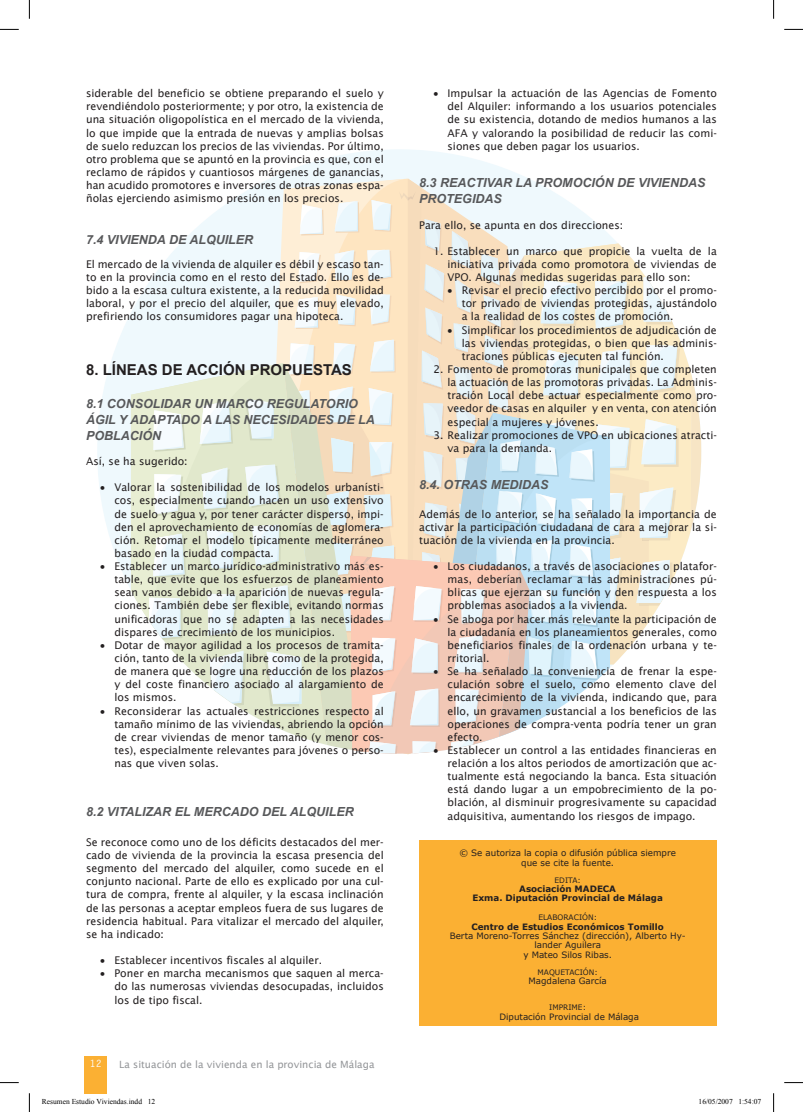
<style>
.page{position:relative;width:803px;height:1112px;background:#fff}
.page>*{position:absolute;margin:0;border:0;box-sizing:border-box;transform-origin:0 0}
.t1{font:700 15px "Arial";color:#231f20}
.t2{font:italic 700 12.5px "Arial";color:#57585a}
.t3{font:10.62px/13.1px "Lucida Sans";color:#231f20;text-align:justify}
.t4{font:10px "Lucida Sans";color:#939598}
.t5{font:700 10px "Letter Gothic Std";color:#fff}
.t6{font:8.75px/9.4px "Verdana";color:#231f20;text-align:center}
.t7{font:700 8.75px/9.4px "Verdana";color:#231f20;text-align:center}
.t8{font:7.5px "Times New Roman";color:#000}
.t9{font:7.5px "Verdana";color:#231f20}
</style>
<div class="page">
<div style="left:85px;top:1055px;width:22px;height:37px;background:#fbb033"></div>
<div style="left:97px;top:149px;width:604px;height:604px;background:#eff9fd;border-radius:50%"></div>
<svg style="left:680px;top:341px;width:11px;height:222px;background:#fcedcc"></svg>
<svg style="left:691px;top:374px;width:10px;height:155px"></svg>
<svg style="left:162px;top:622px;width:38px;height:56px;fill:#e1e8cc"></svg>
<svg style="left:131px;top:380px;width:69px;height:242px;background:#e6edd3"></svg>
<svg style="left:153px;top:410px;width:33px;height:41px"></svg>
<svg style="left:154px;top:474px;width:29px;height:42px"></svg>
<svg style="left:149px;top:597px;width:34px;height:42px"></svg>
<svg style="left:153px;top:533px;width:33px;height:44px"></svg>
<div style="left:419px;top:840px;width:298px;height:185px;background:#fbb033"></div>
<svg style="left:0;top:29px;width:19px;height:1px"></svg>
<svg style="left:784px;top:29px;width:19px;height:1px"></svg>
<svg style="left:0;top:1082px;width:19px;height:1px"></svg>
<svg style="left:784px;top:1082px;width:19px;height:1px"></svg>
<svg style="left:29px;top:0;width:1px;height:19px"></svg>
<svg style="left:29px;top:1093px;width:1px;height:18px"></svg>
<svg style="left:773px;top:0;width:1px;height:19px"></svg>
<svg style="left:773px;top:1093px;width:1px;height:18px"></svg>
<svg style="left:200px;top:178px;width:480px;height:576px"></svg>
<p class="t3" style="left:86px;top:86px;width:299px">siderable del beneficio se obtiene preparando el suelo y revendiéndolo posteriormente; y por otro, la existencia de una situación oligopolística en el mercado de la vivienda, lo que impide que la entrada de nuevas y amplias bolsas de suelo reduzcan los precios de las viviendas. Por último, otro problema que se apuntó en la provincia es que, con el reclamo de rápidos y cuantiosos márgenes de ganancias, han acudido promotores e inversores de otras zonas espa&shy;ñolas ejerciendo asimismo presión en los precios.</p>
<p class="t2" style="left:86px;top:230px;width:169px">7.4 VIVIENDA DE ALQUILER</p>
<p class="t3" style="left:86px;top:257px;width:299px">El mercado de la vivienda de alquiler es débil y escaso tan&shy;to en la provincia como en el resto del Estado. Ello es de&shy;bido a la escasa cultura existente, a la reducida movilidad laboral, y por el precio del alquiler, que es muy elevado, prefiriendo los consumidores pagar una hipoteca.</p>
<h1 class="t1" style="left:86px;top:360px;width:267px">8. LÍNEAS DE ACCIÓN PROPUESTAS</h1>
<p class="t2" style="left:86px;top:394px;width:40px">8.1 CONSOLIDAR</p>
<p class="t2" style="left:194px;top:394px;width:32px">UN MARCO</p>
<p class="t2" style="left:267px;top:394px;width:10px">REGULATORIO</p>
<p class="t2" style="left:86px;top:411px;width:17px">ÁGIL</p>
<p class="t2" style="left:119px;top:411px;width:21px">Y ADAPTADO</p>
<p class="t2" style="left:203px;top:411px;width:22px">A LAS</p>
<p class="t2" style="left:243px;top:411px;width:10px">NECESIDADES</p>
<p class="t2" style="left:337px;top:411px;width:30px">DE LA</p>
<p class="t2" style="left:86px;top:427px;width:10px">POBLACIÓN</p>
<p class="t3" style="left:86px;top:454px;width:103px">Así, se ha sugerido:</p>
<p class="t3" style="left:114px;top:480px;width:271px;text-indent:-14px">• Valorar la sostenibilidad de los modelos urbanísti&shy;cos, especialmente cuando hacen un uso extensivo de suelo y agua y, por tener carácter disperso, impi&shy;den el aprovechamiento de economías de aglomera&shy;ción. Retomar el modelo típicamente mediterráneo basado en la ciudad compacta.</p>
<p class="t3" style="left:114px;top:559px;width:271px;text-indent:-14px">• Establecer un marco jurídico-administrativo más es&shy;table, que evite que los esfuerzos de planeamiento sean vanos debido a la aparición de nuevas regula&shy;ciones. También debe ser flexible, evitando normas unificadoras que no se adapten a las necesidades dispares de crecimiento de los municipios.</p>
<p class="t3" style="left:114px;top:638px;width:271px;text-indent:-14px">• Dotar de mayor agilidad a los procesos de tramita&shy;ción, tanto de la vivienda libre como de la protegida, de manera que se logre una reducción de los plazos y del coste financiero asociado al alargamiento de los mismos.</p>
<p class="t3" style="left:114px;top:703px;width:271px;text-indent:-14px">• Reconsiderar las actuales restricciones respecto al tamaño mínimo de las viviendas, abriendo la opción de crear viviendas de menor tamaño (y menor cos&shy;tes), especialmente relevantes para jóvenes o perso&shy;nas que viven solas.</p>
<p class="t2" style="left:86px;top:802px;width:38px">8.2 VITALIZAR</p>
<p class="t2" style="left:175px;top:802px;width:30px">EL MERCADO</p>
<p class="t2" style="left:262px;top:802px;width:10px">DEL</p>
<p class="t2" style="left:290px;top:802px;width:10px">ALQUILER</p>
<p class="t3" style="left:86px;top:835px;width:299px">Se reconoce como uno de los déficits destacados del mer&shy;cado de vivienda de la provincia la escasa presencia del segmento del mercado del alquiler, como sucede en el conjunto nacional. Parte de ello es explicado por una cul&shy;tura de compra, frente al alquiler, y la escasa inclinación de las personas a aceptar empleos fuera de sus lugares de residencia habitual. Para vitalizar el mercado del alquiler, se ha indicado:</p>
<p class="t3" style="left:100px;top:953px;width:223px">• Establecer incentivos fiscales al alquiler.</p>
<p class="t3" style="left:114px;top:966px;width:271px;text-indent:-14px">• Poner en marcha mecanismos que saquen al merca&shy;do las numerosas viviendas desocupadas, incluidos los de tipo fiscal.</p>
<p class="t5" style="left:90px;top:1057px;width:12px">12</p>
<p class="t4" style="left:119px;top:1057px;width:257px">La situación de la vivienda en la provincia de Málaga</p>
<p class="t3" style="left:447px;top:86px;width:271px;text-indent:-14px">• Impulsar la actuación de las Agencias de Fomento del Alquiler: informando a los usuarios potenciales de su existencia, dotando de medios humanos a las AFA y valorando la posibilidad de reducir las comi&shy;siones que deben pagar los usuarios.</p>
<p class="t2" style="left:419px;top:174px;width:39px">8.3 REACTIVAR</p>
<p class="t2" style="left:515px;top:174px;width:30px">LA PROMOCIÓN</p>
<p class="t2" style="left:617px;top:174px;width:30px">DE VIVIENDAS</p>
<p class="t2" style="left:419px;top:190px;width:10px">PROTEGIDAS</p>
<p class="t3" style="left:419px;top:218px;width:205px">Para ello, se apunta en dos direcciones:</p>
<p class="t3" style="left:447px;top:244px;width:271px;text-indent:-14px">1. Establecer un marco que propicie la vuelta de la iniciativa privada como promotora de viviendas de VPO. Algunas medidas sugeridas para ello son:</p>
<p class="t3" style="left:462px;top:283px;width:257px;text-indent:-14px">• Revisar el precio efectivo percibido por el promo&shy;tor privado de viviendas protegidas, ajustándolo a la realidad de los costes de promoción.</p>
<p class="t3" style="left:462px;top:323px;width:257px;text-indent:-14px">• Simplificar los procedimientos de adjudicación de las viviendas protegidas, o bien que las adminis&shy;traciones públicas ejecuten tal función.</p>
<p class="t3" style="left:447px;top:362px;width:271px;text-indent:-14px">2. Fomento de promotoras municipales que completen la actuación de las promotoras privadas. La Adminis&shy;tración Local debe actuar especialmente como pro&shy;veedor de casas en alquiler y en venta, con atención especial a mujeres y jóvenes.</p>
<p class="t3" style="left:447px;top:428px;width:271px;text-indent:-14px">3. Realizar promociones de VPO en ubicaciones atracti&shy;va para la demanda.</p>
<p class="t2" style="left:419px;top:475px;width:44px">8.4. OTRAS</p>
<p class="t2" style="left:491px;top:475px;width:10px">MEDIDAS</p>
<p class="t3" style="left:419px;top:506px;width:299px">Además de lo anterior, se ha señalado la importancia de activar la participación ciudadana de cara a mejorar la si&shy;tuación de la vivienda en la provincia.</p>
<p class="t3" style="left:447px;top:559px;width:271px;text-indent:-14px">• Los ciudadanos, a través de asociaciones o platafor&shy;mas, deberían reclamar a las administraciones pú&shy;blicas que ejerzan su función y den respuesta a los problemas asociados a la vivienda.</p>
<p class="t3" style="left:447px;top:611px;width:271px;text-indent:-14px">• Se aboga por hacer más relevante la participación de la ciudadanía en los planeamientos generales, como beneficiarios finales de la ordenación urbana y te&shy;rritorial.</p>
<p class="t3" style="left:447px;top:664px;width:271px;text-indent:-14px">• Se ha señalado la conveniencia de frenar la espe&shy;culación sobre el suelo, como elemento clave del encarecimiento de la vivienda, indicando que, para ello, un gravamen sustancial a los beneficios de las operaciones de compra-venta podría tener un gran efecto.</p>
<p class="t3" style="left:447px;top:743px;width:271px;text-indent:-14px">• Establecer un control a las entidades financieras en relación a los altos periodos de amortización que ac&shy;tualmente está negociando la banca. Esta situación está dando lugar a un empobrecimiento de la po&shy;blación, al disminuir progresivamente su capacidad adquisitiva, aumentando los riesgos de impago.</p>
<p class="t6" style="left:459px;top:848px;width:218px">© Se autoriza la copia o difusión pública siempre que se cite la fuente.</p>
<p class="t9" style="left:554px;top:875px;width:28px">Edita:</p>
<p class="t7" style="left:472px;top:883px;width:192px">Asociación MADECA<br>Exma. Diputación Provincial de Málaga</p>
<p class="t9" style="left:538px;top:912px;width:60px">ELABORACIÓN:</p>
<p class="t7" style="left:471px;top:921px;width:194px">Centro de Estudios Económicos Tomillo</p>
<p class="t6" style="left:450px;top:930px;width:237px">Berta Moreno-Torres Sánchez (dirección), Alberto Hy&shy;lander Aguilera<br>y Mateo Silos Ribas.</p>
<p class="t9" style="left:538px;top:966px;width:62px">MAQUETACIÓN:</p>
<p class="t6" style="left:528px;top:975px;width:80px">Magdalena García</p>
<p class="t9" style="left:549px;top:1002px;width:38px">IMPRIME:</p>
<p class="t6" style="left:499px;top:1011px;width:141px">Diputación Provincial de Málaga</p>
<p class="t8" style="left:42px;top:1096px;width:115px">Resumen Estudio Viviendas.indd 12</p>
<p class="t8" style="left:698px;top:1096px;width:64px">16/05/2007 1:54:07</p>
</div>
